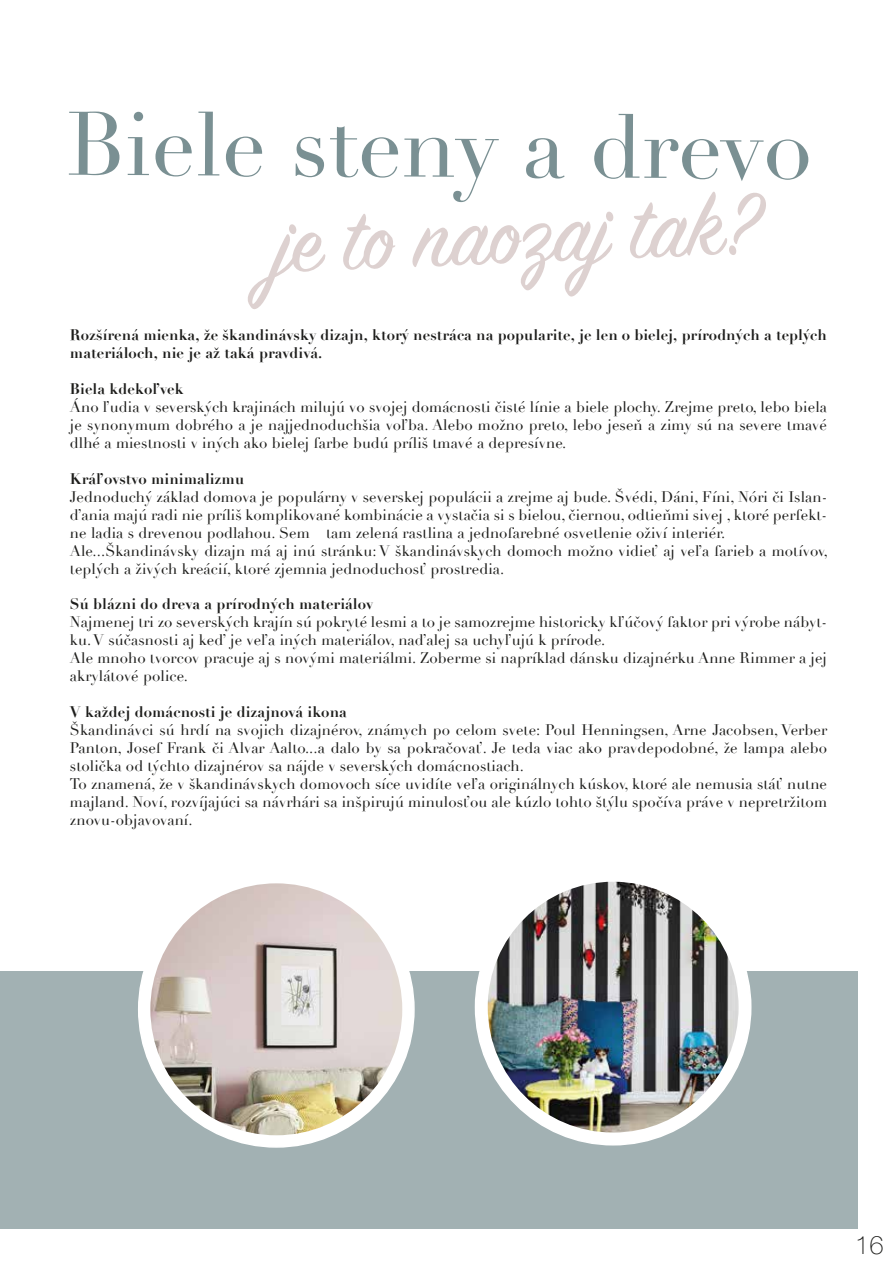
<style>
.page{position:relative;width:893px;height:1263px;background:#fff}
.page>*{position:absolute;margin:0;border:0;box-sizing:border-box;transform-origin:0 0}
.t1{font:94.5px "Sign Painter House Script";color:#ddd1d0}
.t2{font:88.5px "Didot";letter-spacing:-.005em;color:#7a9093}
.t3{font:100 25.5px "Helvetica Neue";color:#1d1d1b}
.t4{font:15px/18px "Didot";letter-spacing:.005em;color:#1d1d1b}
.t5{font:700 15px/18px "Didot";letter-spacing:.005em;color:#1d1d1b}
</style>
<div class="page">
<div style="left:0;top:971px;width:858px;height:257px;background:#a2b1b3"></div>
<div style="left:475px;top:869px;width:276px;height:276px;background:#fff;border-radius:50%"></div>
<img style="left:488px;top:882px;width:251px;height:250px;border-radius:125px">
<div style="left:139px;top:872px;width:275px;height:275px;background:#fff;border-radius:50%"></div>
<img style="left:150px;top:883px;width:252px;height:252px;border-radius:126px">
<h2 class="t2" style="left:66px;top:93px;width:748px">Biele steny a drevo</h2>
<h1 class="t1" style="left:273px;top:184px;width:486px;rotate:-2deg">je to naozaj tak?</h1>
<p class="t5" style="left:70px;top:326px;width:759px">Rozšírená mienka, že škandinávsky dizajn, ktorý nestráca na popularite, je len o bielej, prírodných a teplých materiáloch, nie je až taká pravdivá.</p>
<p class="t5" style="left:70px;top:380px;width:115px">Biela kdekoľvek</p>
<p class="t4" style="left:70px;top:398px;width:759px;text-align:justify">Áno ľudia v severských krajinách milujú vo svojej domácnosti čisté línie a biele plochy. Zrejme preto, lebo biela je synonymum dobrého a je najjednoduchšia voľba. Alebo možno preto, lebo jeseň a zimy sú na severe tmavé dlhé a miestnosti v iných ako bielej farbe budú príliš tmavé a depresívne.</p>
<p class="t5" style="left:70px;top:470px;width:176px">Kráľovstvo minimalizmu</p>
<p class="t4" style="left:70px;top:488px;width:759px">Jednoduchý základ domova je populárny v severskej populácii a zrejme aj bude. Švédi, Dáni, Fíni, Nóri či Islan&shy;ďania majú radi nie príliš komplikované kombinácie a vystačia si s bielou, čiernou, odtieňmi sivej , ktoré perfekt&shy;ne ladia s drevenou podlahou. Sem – tam zelená rastlina a jednofarebné osvetlenie oživí interiér.<br>Ale...Škandinávsky dizajn má aj inú stránku: V škandinávskych domoch možno vidieť aj veľa farieb a motívov, teplých a živých kreácií, ktoré zjemnia jednoduchosť prostredia.</p>
<p class="t5" style="left:70px;top:595px;width:305px">Sú blázni do dreva a prírodných materiálov</p>
<p class="t4" style="left:70px;top:613px;width:759px">Najmenej tri zo severských krajín sú pokryté lesmi a to je samozrejme historicky kľúčový faktor pri výrobe nábyt&shy;ku. V súčasnosti aj keď je veľa iných materiálov, naďalej sa uchyľujú k prírode.<br>Ale mnoho tvorcov pracuje aj s novými materiálmi. Zoberme si napríklad dánsku dizajnérku Anne Rimmer a jej akrylátové police.</p>
<p class="t5" style="left:70px;top:703px;width:279px">V každej domácnosti je dizajnová ikona</p>
<p class="t4" style="left:70px;top:721px;width:759px">Škandinávci sú hrdí na svojich dizajnérov, známych po celom svete: Poul Henningsen, Arne Jacobsen, Verber Panton, Josef Frank či Alvar Aalto...a dalo by sa pokračovať. Je teda viac ako pravdepodobné, že lampa alebo stolička od týchto dizajnérov sa nájde v severských domácnostiach.<br>To znamená, že v škandinávskych domovoch síce uvidíte veľa originálnych kúskov, ktoré ale nemusia stáť nutne majland. Noví, rozvíjajúci sa návrhári sa inšpirujú minulosťou ale kúzlo tohto štýlu spočíva práve v nepretržitom znovu-objavovaní.</p>
<h3 class="t3" style="left:855px;top:1225px;width:30px">16</h3>
</div>
